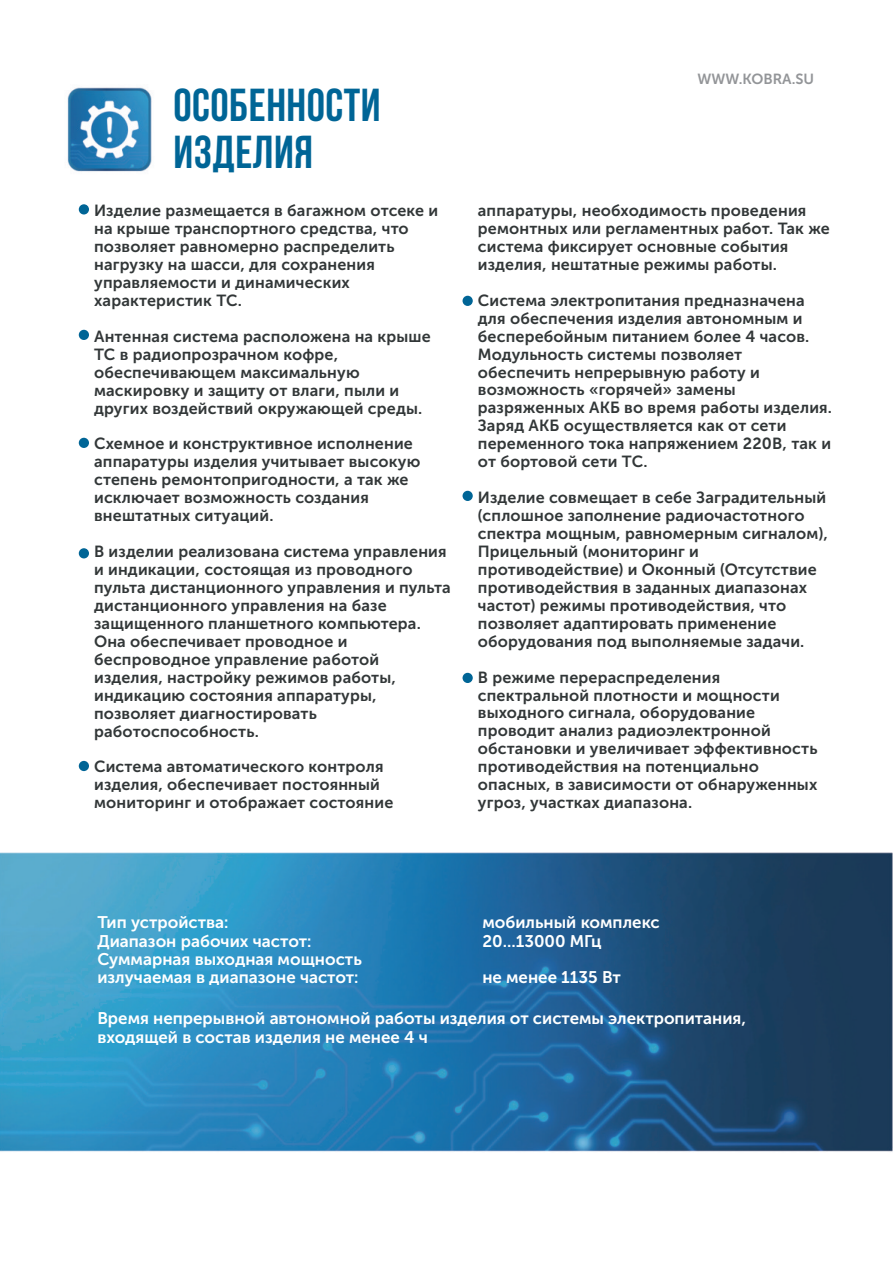
<style>
.page{position:relative;width:893px;height:1263px;background:#fff}
.page>*{position:absolute;margin:0;border:0;box-sizing:border-box;transform-origin:0 0}
.t1{font:700 46.2px/46.8px "Bebas Neue";letter-spacing:.01em;color:#006596}
.t2{font:16.8px/18.3px "Museo Sans Cyrl 700";color:#fff}
.t3{font:16.05px/18px "Museo Sans Cyrl 700";letter-spacing:.01em;color:#323738}
.t4{font:14.55px "Museo Sans Cyrl 700";color:#939598}
</style>
<div class="page">
<img style="left:0;top:87px;width:892px;height:1065px">
<div style="left:79px;top:204px;width:10px;height:10px;background:#006596;border-radius:50%"></div>
<div style="left:79px;top:330px;width:10px;height:10px;background:#006596;border-radius:50%"></div>
<div style="left:79px;top:438px;width:10px;height:10px;background:#006596;border-radius:50%"></div>
<div style="left:79px;top:548px;width:10px;height:10px;background:#006596;border-radius:50%"></div>
<div style="left:463px;top:296px;width:10px;height:10px;background:#006596;border-radius:50%"></div>
<div style="left:463px;top:491px;width:10px;height:10px;background:#006596;border-radius:50%"></div>
<div style="left:463px;top:673px;width:10px;height:10px;background:#006596;border-radius:50%"></div>
<div style="left:79px;top:761px;width:10px;height:10px;background:#006596;border-radius:50%"></div>
<h1 class="t1" style="left:173px;top:80px;width:208px">особенности изделия</h1>
<p class="t3" style="left:94px;top:202px;width:346px">Изделие размещается в багажном отсеке и на крыше транспортного средства, что позволяет равномерно распределить нагрузку на шасси, для сохранения управляемости и динамических характеристик ТС.</p>
<p class="t3" style="left:94px;top:327px;width:338px">Антенная система расположена на крыше ТС в радиопрозрачном кофре, обеспечивающем максимальную маскировку и защиту от влаги, пыли и других воздействий окружающей среды.</p>
<p class="t3" style="left:94px;top:435px;width:328px">Схемное и конструктивное исполнение аппаратуры изделия учитывает высокую степень ремонтопригодности, а так же исключает возможность создания внештатных ситуаций.</p>
<p class="t3" style="left:94px;top:542px;width:358px">В изделии реализована система управления и индикации, состоящая из проводного пульта дистанционного управления и пульта дистанционного управления на базе защищенного планшетного компьютера.<br>Она обеспечивает проводное и беспроводное управление работой изделия, настройку режимов работы, индикацию состояния аппаратуры, позволяет диагностировать работоспособность.</p>
<p class="t3" style="left:94px;top:758px;width:301px">Система автоматического контроля изделия, обеспечивает постоянный мониторинг и отображает состояние</p>
<p class="t4" style="left:697px;top:70px;width:118px">WWW.KOBRA.SU</p>
<p class="t3" style="left:478px;top:201px;width:354px">аппаратуры, необходимость проведения ремонтных или регламентных работ. Так же система фиксирует основные события изделия, нештатные режимы работы.</p>
<p class="t3" style="left:478px;top:291px;width:356px">Система электропитания предназначена для обеспечения изделия автономным и бесперебойным питанием более 4 часов.<br>Модульность системы позволяет обеспечить непрерывную работу и возможность «горячей» замены разряженных АКБ во время работы изделия.<br>Заряд АКБ осуществляется как от сети переменного тока напряжением 220В, так и от бортовой сети ТС.</p>
<p class="t3" style="left:478px;top:489px;width:352px">Изделие совмещает в себе Заградительный (сплошное заполнение радиочастотного спектра мощным, равномерным сигналом), Прицельный (мониторинг и противодействие) и Оконный (Отсутствие противодействия в заданных диапазонах частот) режимы противодействия, что позволяет адаптировать применение оборудования под выполняемые задачи.</p>
<p class="t3" style="left:478px;top:668px;width:341px">В режиме перераспределения спектральной плотности и мощности выходного сигнала, оборудование проводит анализ радиоэлектронной обстановки и увеличивает эффективность противодействия на потенциально опасных, в зависимости от обнаруженных угроз, участках диапазона.</p>
<p class="t2" style="left:97px;top:913px;width:266px">Тип устройства:<br>Диапазон рабочих частот:<br>Суммарная выходная мощность излучаемая в диапазоне частот:</p>
<p class="t2" style="left:482px;top:913px;width:179px">мобильный комплекс<br>20...13000 МГц</p>
<p class="t2" style="left:482px;top:968px;width:140px">не менее 1135 Вт</p>
<p class="t2" style="left:97px;top:1009px;width:650px">Время непрерывной автономной работы изделия от системы электропитания, входящей в состав изделия не менее 4 ч</p>
</div>
